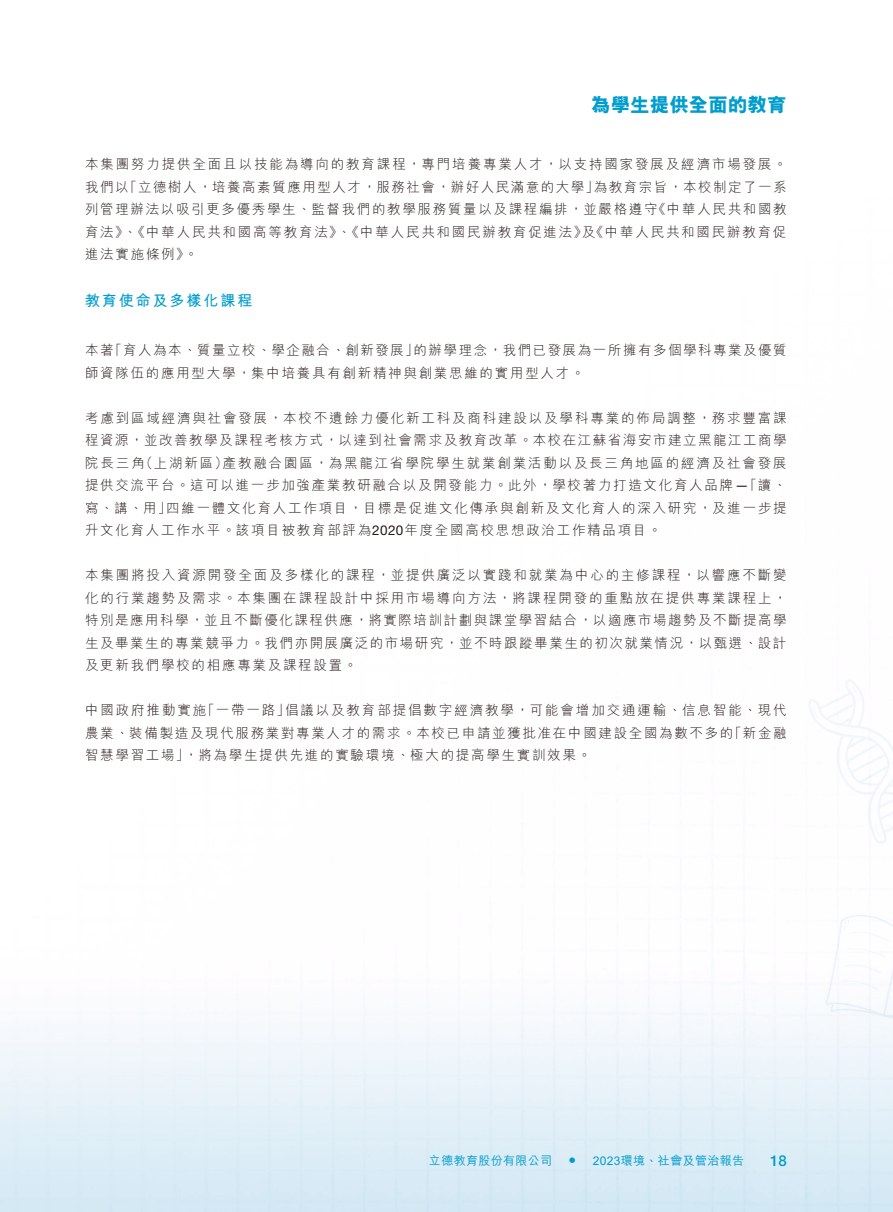
<style>
.page{position:relative;width:893px;height:1212px;background:#fff}
.page>*{position:absolute;margin:0;border:0;box-sizing:border-box;transform-origin:0 0}
.t1{font:800 19.5px "M Hei HK";letter-spacing:.005em;color:#009dcd}
.t2{font:700 15px "M Hei HK";letter-spacing:.13em;color:#009dcd}
.t3{font:500 15px "Helvetica Neue LT Std";color:#009dcd}
.t4{font:500 15px "M Hei HK";color:#009dcd}
.t5{font:300 13.5px/22.5px "M Hei HK";letter-spacing:.13em;color:#231916}
.t6{font:500 12px "M Hei HK";letter-spacing:.03em;color:#009dcd}
.s1{font-family:"Helvetica Neue LT Std";font-weight:400}
</style>
<div class="page">
<h1 class="t1" style="left:591px;top:95px;width:197px">為學生提供全面的教育</h1>
<p class="t5" style="left:85px;top:153px;width:703px;text-align:right">本集團努力提供全面且以技能為導向的教育課程，專門培養專業人才，以支持國家發展及經濟市場發展。為教育宗旨，本校制定了一系</p>
<p class="t5" style="left:123px;top:175px;width:477px">「立德樹人，培養高素質應用型人才，服務社會，辦好人民滿意的大學」</p>
<p class="t5" style="left:85px;top:175px;width:45px">我們以</p>
<p class="t5" style="left:85px;top:198px;width:703px">列管理辦法以吸引更多優秀學生、監督我們的教學服務質量以及課程編排，並嚴格遵守<br>育法》、《中華人民共和國高等教育法》、《中華人民共和國民辦教育促進法》《中華人民共和國民辦教育促</p>
<p class="t5" style="left:652px;top:198px;width:136px">《中華人民共和國教</p>
<p class="t5" style="left:582px;top:220px;width:15px">及</p>
<p class="t5" style="left:85px;top:243px;width:106px">進法實施條例《</p>
<p class="t2" style="left:85px;top:289px;width:169px">教育使命及多樣化課程</p>
<p class="t5" style="left:184px;top:243px;width:15px">。</p>
<p class="t5" style="left:108px;top:339px;width:312px">「育人為本、質量立校、學企融合、創新發展」</p>
<p class="t5" style="left:414px;top:339px;width:375px">的辦學理念，我們已發展為一所擁有多個學科專業及優質</p>
<p class="t5" style="left:85px;top:339px;width:501px">本著<br>師資隊伍的應用型大學，集中培養具有創新精神與創業思維的實用型人才。</p>
<p class="t5" style="left:85px;top:406px;width:703px;text-align:right">考慮到區域經濟與社會發展，本校不遺餘力優化新工科及商科建設以及學科專業的佈局調整，務求豐富課程資源，並改善教學及課程考核方式，以達到社會需求及教育改革。本校在江蘇省海安市建立黑龍江工商學產教融合園區，為黑龍江省學院學生就業創業活動以及長三角地區的經濟及社會發展</p>
<p class="t5" style="left:139px;top:451px;width:90px">（上湖新區）</p>
<p class="t5" style="left:85px;top:451px;width:61px">院長三角</p>
<p class="t5" style="left:85px;top:474px;width:703px">提供交流平台。這可以進一步加強產業教研融合以及開發能力。此外，學校著力打造文化育人品牌<span class="s1">—</span>「讀、</p>
<p class="t5" style="left:166px;top:496px;width:622px">四維一體文化育人工作項目，目標是促進文化傳承與創新及文化育人的深入研究，及進一步提</p>
<p class="t5" style="left:85px;top:496px;width:578px">寫、講、用」<br>升文化育人工作水平。該項目被教育部評為<span class="s1">2020</span>年度全國高校思想政治工作精品項目。</p>
<p class="t5" style="left:85px;top:564px;width:703px;text-align:justify">本集團將投入資源開發全面及多樣化的課程，並提供廣泛以實踐和就業為中心的主修課程，以響應不斷變化的行業趨勢及需求。本集團在課程設計中採用市場導向方法，將課程開發的重點放在提供專業課程上，特別是應用科學，並且不斷優化課程供應，將實際培訓計劃與課堂學習結合，以適應市場趨勢及不斷提高學生及畢業生的專業競爭力。我們亦開展廣泛的市場研究，並不時跟蹤畢業生的初次就業情況，以甄選、設計及更新我們學校的相應專業及課程設置。</p>
<p class="t5" style="left:285px;top:699px;width:503px">倡議以及教育部提倡數字經濟教學，可能會增加交通運輸、信息智能、現代</p>
<p class="t5" style="left:85px;top:699px;width:123px">中國政府推動實施</p>
<p class="t5" style="left:201px;top:699px;width:90px">「一帶一路」</p>
<p class="t5" style="left:184px;top:721px;width:550px;text-indent:-99px">農業、裝備製造及現代服務業對專業人才的需求。本校已申請並獲批准在中國建設全國為數不多的，將為學生提供先進的實驗環境、極大的提高學生實訓效果。</p>
<p class="t5" style="left:728px;top:721px;width:60px">「新金融</p>
<p class="t5" style="left:85px;top:744px;width:106px">智慧學習工場」</p>
<p class="t6" style="left:429px;top:1151px;width:125px">立德教育股份有限公司</p>
<p class="t4" style="left:565px;top:1149px;width:16px">•</p>
<p class="t6" style="left:593px;top:1151px;width:153px">2023環境、社會及管治報告</p>
<p class="t3" style="left:770px;top:1151px;width:18px">18</p>
</div>
